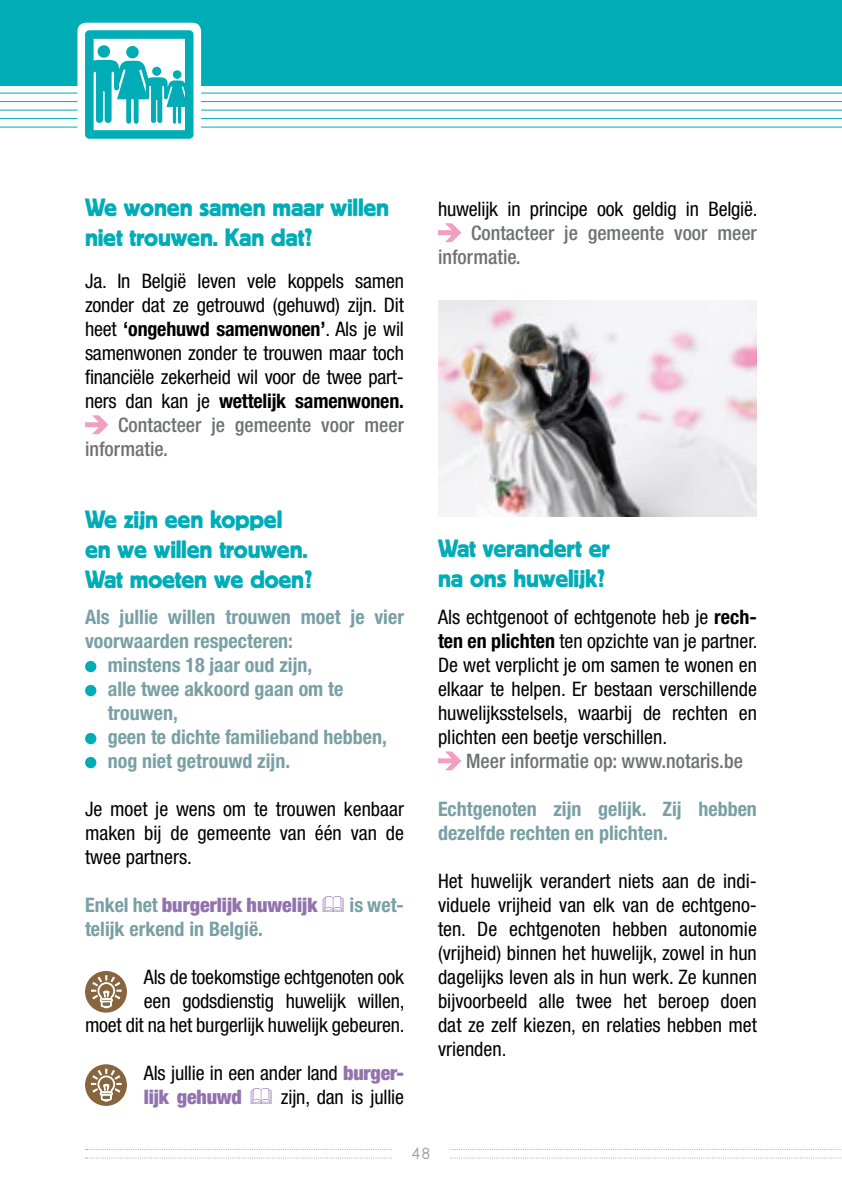
<style>
.page{position:relative;width:842px;height:1191px;background:#fff}
.page>*{position:absolute;margin:0;border:0;box-sizing:border-box;transform-origin:0 0}
.t1{font:25px/30px "Block BE";letter-spacing:-.01em;color:#00acb6}
.t2{font:condensed 20px/24px "Helvetica Neue";letter-spacing:-.01em;color:#000;text-align:justify}
.t3{font:700 condensed 20px/24px "Helvetica Neue";color:#79a0a5}
.t4{font:500 condensed 20px/24px "Helvetica Neue";color:#707172}
.t5{font:700 condensed 20px "Helvetica Neue";letter-spacing:-.01em;color:#000}
.t6{font:900 condensed 20px "Helvetica Neue";color:#9273ad}
.t7{font:100 16px "Base Mono Wide";color:#9c9e9f}
.s1{font-weight:400}
.s2{font-weight:700;color:#79a0a5}
.s3{font-weight:900;color:#9273ad}
.s4{font-weight:700}
</style>
<div class="page">
<svg style="left:86px;top:1149px;width:755px;height:1px"></svg>
<svg style="left:86px;top:1157px;width:755px;height:1px"></svg>
<div style="left:393px;top:1146px;width:56px;height:25px;background:#fff"></div>
<hr style="left:0;top:93px;width:842px;height:1px;background:#00acb6">
<hr style="left:0;top:101px;width:842px;height:1px;background:#00acb6">
<hr style="left:0;top:110px;width:842px;height:1px;background:#00acb6">
<hr style="left:0;top:118px;width:842px;height:1px;background:#00acb6">
<hr style="left:0;top:127px;width:842px;height:1px;background:#00acb6">
<div style="left:0;top:0;width:842px;height:85px;background:#00acb6"></div>
<div style="left:77px;top:23px;width:124px;height:123px;background:#fff;border-radius:9px"></div>
<svg style="left:85px;top:30px;width:108px;height:109px"></svg>
<div style="left:126px;top:46px;width:13px;height:12px;background:#00acb6;border-radius:50%"></div>
<div style="left:173px;top:70px;width:8px;height:9px;background:#00acb6;border-radius:50%"></div>
<div style="left:152px;top:67px;width:9px;height:9px;background:#00acb6;border-radius:50%"></div>
<div style="left:98px;top:45px;width:12px;height:13px;background:#00acb6;border-radius:50%"></div>
<svg style="left:85px;top:415px;width:23px;height:19px"></svg>
<div style="left:85px;top:661px;width:11px;height:11px;background:#00acb6;border-radius:50%"></div>
<div style="left:85px;top:685px;width:11px;height:11px;background:#00acb6;border-radius:50%"></div>
<div style="left:85px;top:733px;width:11px;height:11px;background:#00acb6;border-radius:50%"></div>
<div style="left:85px;top:757px;width:11px;height:11px;background:#00acb6;border-radius:50%"></div>
<svg style="left:438px;top:223px;width:23px;height:19px"></svg>
<svg style="left:438px;top:751px;width:23px;height:19px"></svg>
<div style="left:85px;top:1064px;width:42px;height:42px;background:#87653f;border-radius:50%"></div>
<svg style="left:91px;top:1068px;width:31px;height:33px"></svg>
<div style="left:85px;top:971px;width:42px;height:41px;background:#87653f;border-radius:50%"></div>
<svg style="left:91px;top:975px;width:31px;height:33px"></svg>
<img style="left:438px;top:300px;width:319px;height:216px">
<p class="t1" style="left:85px;top:191px;width:306px">We wonen samen maar willen niet trouwen. Kan dat?</p>
<p class="t2" style="left:85px;top:269px;width:320px">Ja. In België leven vele koppels samen</p>
<p class="t2" style="left:85px;top:293px;width:320px">zonder dat ze getrouwd (gehuwd) zijn. Dit</p>
<p class="t5" style="left:85px;top:317px;width:320px"><span class="s1">heet</span> ‘ongehuwd samenwonen’<span class="s1">. Als je wil</span></p>
<p class="t2" style="left:85px;top:341px;width:320px">samenwonen zonder te trouwen maar toch</p>
<p class="t2" style="left:85px;top:365px;width:320px">financiële zekerheid wil voor de twee part-</p>
<p class="t5" style="left:85px;top:389px;width:320px"><span class="s1">ners dan kan je</span> wettelijk samenwonen.</p>
<p class="t4" style="left:118px;top:413px;width:287px">Contacteer je gemeente voor meer</p>
<p class="t4" style="left:85px;top:437px;width:84px">informatie.</p>
<p class="t2" style="left:438px;top:197px;width:321px">huwelijk in principe ook geldig in België.</p>
<p class="t4" style="left:438px;top:221px;width:320px;text-indent:33px">Contacteer je gemeente voor meer informatie.</p>
<p class="t1" style="left:85px;top:503px;width:229px">We zijn een koppel en we willen trouwen.<br>Wat moeten we doen?</p>
<p class="t3" style="left:85px;top:605px;width:320px">Als jullie willen trouwen moet je vier</p>
<p class="t3" style="left:85px;top:629px;width:209px">voorwaarden respecteren:</p>
<p class="t3" style="left:108px;top:653px;width:206px">minstens 18 jaar oud zijn,</p>
<p class="t3" style="left:108px;top:677px;width:237px">alle twee akkoord gaan om te</p>
<p class="t3" style="left:108px;top:701px;width:72px">trouwen,</p>
<p class="t3" style="left:108px;top:725px;width:281px">geen te dichte familieband hebben,</p>
<p class="t3" style="left:108px;top:749px;width:184px">nog niet getrouwd zijn.</p>
<p class="t2" style="left:85px;top:797px;width:320px">Je moet je wens om te trouwen kenbaar maken bij de gemeente van één van de twee partners.</p>
<p class="t6" style="left:85px;top:893px;width:234px"><span class="s2">Enkel het</span> burgerlijk huwelijk</p>
<p class="t3" style="left:350px;top:893px;width:56px">is wet-</p>
<p class="t3" style="left:85px;top:917px;width:179px">telijk erkend in België.</p>
<p class="t2" style="left:85px;top:965px;width:321px;text-align:right">Als de toekomstige echtgenoten ook<br>een godsdienstig huwelijk willen,<br>moet dit na het burgerlijk huwelijk gebeuren.</p>
<p class="t2" style="left:144px;top:1061px;width:261px">Als jullie in een ander land <span class="s3">burger&shy;lijk gehuwd</span></p>
<p class="t2" style="left:281px;top:1085px;width:125px">zijn, dan is jullie</p>
<p class="t1" style="left:438px;top:532px;width:173px">Wat verandert er na ons huwelijk?</p>
<p class="t2" style="left:438px;top:605px;width:321px">Als echtgenoot of echtgenote heb je <span class="s4">rech&shy;ten en plichten</span> ten opzichte van je partner.<br>De wet verplicht je om samen te wonen en elkaar te helpen. Er bestaan verschillende huwelijksstelsels, waarbij de rechten en plichten een beetje verschillen.</p>
<p class="t4" style="left:466px;top:749px;width:278px">Meer informatie op: www.notaris.be</p>
<p class="t3" style="left:438px;top:797px;width:320px">Echtgenoten zijn gelijk. Zij hebben dezelfde rechten en plichten.</p>
<p class="t2" style="left:438px;top:869px;width:320px">Het huwelijk verandert niets aan de indi&shy;viduele vrijheid van elk van de echtgeno&shy;ten. De echtgenoten hebben autonomie (vrijheid) binnen het huwelijk, zowel in hun dagelijks leven als in hun werk. Ze kunnen bijvoorbeeld alle twee het beroep doen dat ze zelf kiezen, en relaties hebben met vrienden.</p>
<p class="t7" style="left:411px;top:1142px;width:21px">48</p>
</div>
